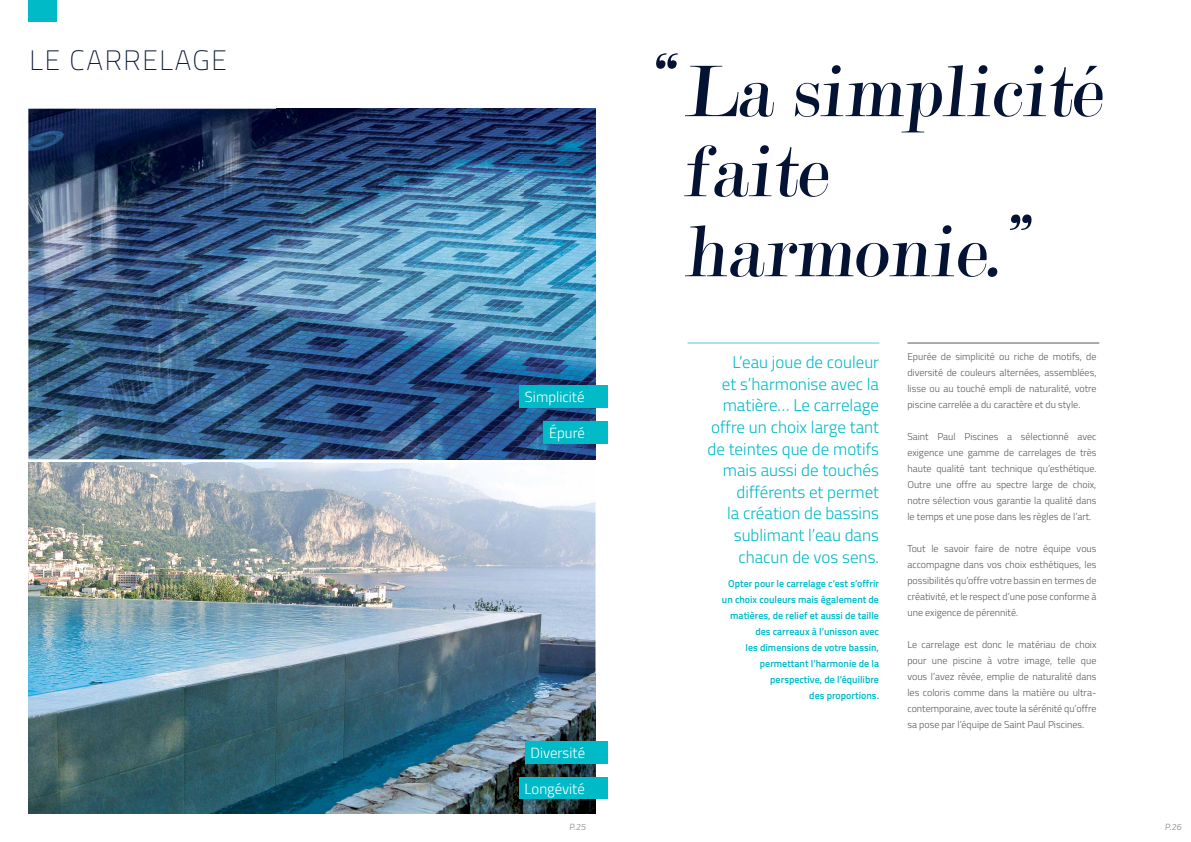
<style>
.page{position:relative;width:1191px;height:842px;background:#fff}
.page>*{position:absolute;margin:0;border:0;box-sizing:border-box;transform-origin:0 0}
.t1{font:78px/80px "Modern";color:#041334}
.t2{font:100 28px "Titillium Web";letter-spacing:.06em;color:#041334}
.t3{font:300 17px/21.6px "Titillium Web";color:#00bac8;text-align:right}
.t4{font:300 14.8px "Titillium Web";color:#fff}
.t5{font:300 10px/16px "Titillium Web";color:#58595b;text-align:justify}
.t6{font:600 10px/16px "Titillium Web";color:#00bac8;text-align:right}
.t7{font:9px "Titillium Web";color:#939598}
</style>
<div class="page">
<img style="left:29px;top:109px;width:566px;height:350px">
<img style="left:28px;top:463px;width:567px;height:315px">
<svg style="left:28px;top:109px;width:1px;height:350px"></svg>
<img style="left:28px;top:778px;width:567px;height:36px">
<div style="left:28px;top:0;width:29px;height:21px;background:#00bac8"></div>
<hr style="left:688px;top:343px;width:191px;height:1px;background:#4dc7e4">
<hr style="left:907px;top:343px;width:192px;height:1px;background:#58595b">
<div style="left:519px;top:385px;width:88px;height:23px;background:#00bac8"></div>
<div style="left:519px;top:777px;width:88px;height:22px;background:#00bac8"></div>
<div style="left:525px;top:741px;width:82px;height:23px;background:#00bac8"></div>
<div style="left:543px;top:421px;width:64px;height:23px;background:#00bac8"></div>
<h2 class="t2" style="left:30px;top:41px;width:199px">LE CARRELAGE</h2>
<h3 class="t4" style="left:525px;top:386px;width:61px">Simplicité</h3>
<h3 class="t4" style="left:549px;top:422px;width:37px">Épuré</h3>
<h3 class="t4" style="left:530px;top:742px;width:56px">Diversité</h3>
<h3 class="t4" style="left:524px;top:778px;width:62px">Longévité</h3>
<h1 class="t1" style="left:683px;top:52px;width:428px;text-indent:-34px">“La simplicité faite harmonie.”</h1>
<h3 class="t3" style="left:707px;top:351px;width:173px">L’eau joue de couleur<br>et s’harmonise avec la matière… Le carrelage offre un choix large tant de teintes que de motifs mais aussi de touchés différents et permet<br>la création de bassins sublimant l’eau dans chacun de vos sens.</h3>
<p class="t6" style="left:722px;top:575px;width:159px">Opter pour le carrelage c’est s’offrir un choix couleurs mais également de matières, de relief et aussi de taille des carreaux à l’unisson avec<br>les dimensions de votre bassin, permettant l’harmonie de la perspective, de l’équilibre<br>des proportions.</p>
<p class="t5" style="left:907px;top:348px;width:191px">Epurée de simplicité ou riche de motifs, de diversité de couleurs alternées, assemblées, lisse ou au touché empli de naturalité, votre piscine carrelée a du caractère et du style.</p>
<p class="t5" style="left:907px;top:428px;width:190px">Saint Paul Piscines a sélectionné avec exigence une gamme de carrelages de très haute qualité tant technique qu’esthétique.<br>Outre une offre au spectre large de choix, notre sélection vous garantie la qualité dans le temps et une pose dans les règles de l’art.</p>
<p class="t5" style="left:907px;top:540px;width:191px">Tout le savoir faire de notre équipe vous accompagne dans vos choix esthétiques, les possibilités qu’offre votre bassin en termes de créativité, et le respect d’une pose conforme à une exigence de pérennité.</p>
<p class="t5" style="left:907px;top:636px;width:190px">Le carrelage est donc le matériau de choix pour une piscine à votre image, telle que vous l’avez rêvée, emplie de naturalité dans les coloris comme dans la matière ou ultra&shy;contemporaine, avec toute la sérénité qu’offre sa pose par l’équipe de Saint Paul Piscines.</p>
<p class="t7" style="left:569px;top:820px;width:19px">P.25</p>
<p class="t7" style="left:1165px;top:820px;width:19px">P.26</p>
</div>
